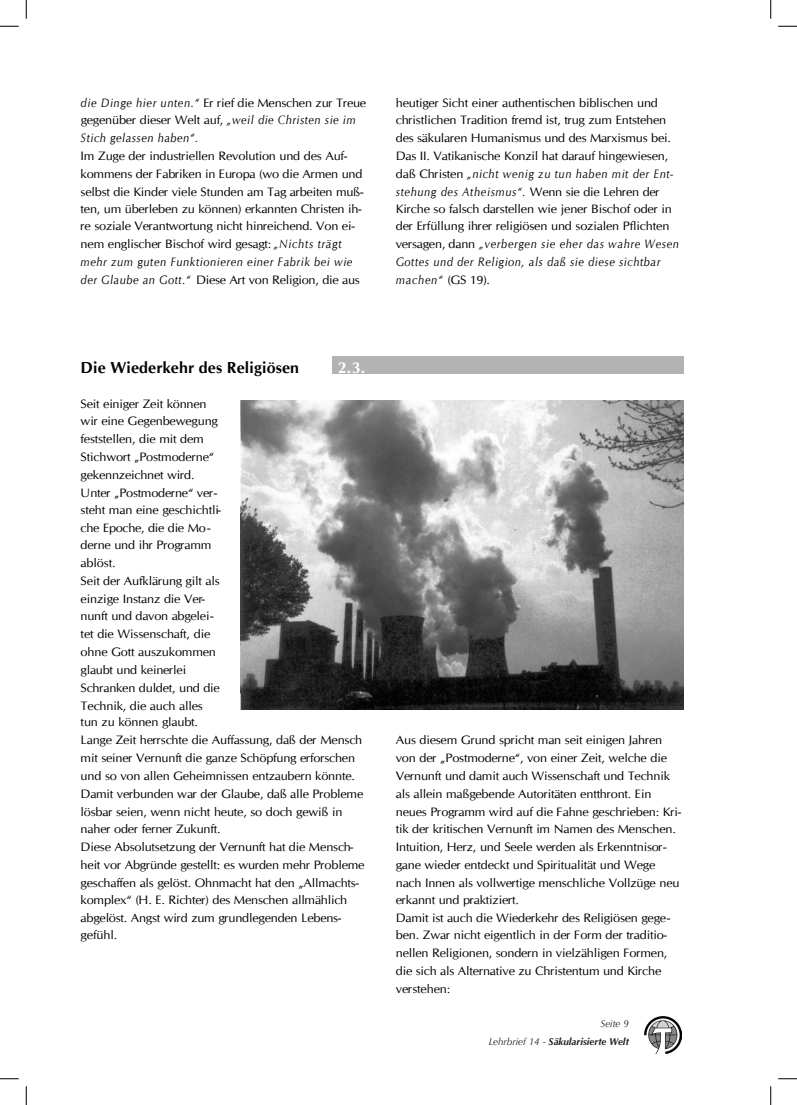
<style>
.page{position:relative;width:797px;height:1105px;background:#fff}
.page>*{position:absolute;margin:0;border:0;box-sizing:border-box;transform-origin:0 0}
.t1{font:700 16px "CG Omega";letter-spacing:.01em;color:#000}
.t2{font:700 16px "CG Omega";color:#fff}
.t3{font:12.25px/17.8px "CG Omega";letter-spacing:-.02em;color:#000;scale:1.05 1}
.t4{font:italic 12.25px/17.9px "CG Omega";letter-spacing:.04em;color:#000;scale:.91 1}
.t5{font:italic 10.25px/17.8px "CG Omega";letter-spacing:-.04em;color:#000;text-align:right;scale:1.08 1}
.t6{font:italic 10px/17.8px "Optima";color:#231f20;text-align:right}
.s1{font-style:normal}
.s2{font-style:italic}
.s3{font-weight:700}
</style>
<div class="page">
<div style="left:332px;top:356px;width:351px;height:18px;background:#b3b3b3"></div>
<img style="left:240px;top:401px;width:443px;height:308px">
<svg style="left:644px;top:1016px;width:38px;height:38px"></svg>
<svg style="left:0;top:25px;width:19px;height:2px"></svg>
<svg style="left:778px;top:25px;width:19px;height:2px"></svg>
<svg style="left:0;top:1078px;width:19px;height:1px"></svg>
<svg style="left:778px;top:1078px;width:19px;height:1px"></svg>
<svg style="left:25px;top:0;width:2px;height:19px"></svg>
<svg style="left:25px;top:1086px;width:2px;height:19px"></svg>
<svg style="left:770px;top:0;width:1px;height:19px"></svg>
<svg style="left:770px;top:1086px;width:1px;height:19px"></svg>
<p class="t4" style="left:81px;top:94px;width:315px">die Dinge hier unten.“ <span class="s1">Er rief die Menschen zur Treue gegenüber dieser Welt auf,</span> „weil die Christen sie im<br>Stich gelassen haben“.</p>
<p class="t3" style="left:81px;top:147px;width:271px">Im Zuge der industriellen Revolution und des Auf&shy;kommens der Fabriken in Europa (wo die Armen und selbst die Kinder viele Stunden am Tag arbeiten muß&shy;ten, um überleben zu können) erkannten Christen ih&shy;re soziale Verantwortung nicht hinreichend. Von ei&shy;nem englischer Bischof wird gesagt: <span class="s2">„Nichts trägt mehr zum guten Funktionieren einer Fabrik bei wie der Glaube an Gott.“</span> Diese Art von Religion, die aus</p>
<h1 class="t1" style="left:81px;top:358px;width:220px">Die Wiederkehr des Religiösen</h1>
<h1 class="t2" style="left:338px;top:358px;width:29px">2.3.</h1>
<p class="t3" style="left:81px;top:395px;width:272px">Seit einiger Zeit können<br>wir eine Gegenbewegung<br>feststellen, die mit dem<br>Stichwort „Postmoderne“<br>gekennzeichnet wird.<br>Unter „Postmoderne“ ver-<br>steht man eine geschichtli-<br>che Epoche, die die Mo-<br>derne und ihr Programm<br>ablöst.<br>Seit der Aufklärung gilt als<br>einzige Instanz die Ver-<br>nunft und davon abgelei-<br>tet die Wissenschaft, die<br>ohne Gott auszukommen<br>glaubt und keinerlei<br>Schranken duldet, und die<br>Technik, die auch alles<br>tun zu können glaubt.<br>Lange Zeit herrschte die Auffassung, daß der Mensch mit seiner Vernunft die ganze Schöpfung erforschen und so von allen Geheimnissen entzaubern könnte.<br>Damit verbunden war der Glaube, daß alle Probleme lösbar seien, wenn nicht heute, so doch gewiß in naher oder ferner Zukunft.<br>Diese Absolutsetzung der Vernunft hat die Mensch&shy;heit vor Abgründe gestellt: es wurden mehr Probleme geschaffen als gelöst. Ohnmacht hat den „Allmachts&shy;komplex“ (H. E. Richter) des Menschen allmählich abgelöst. Angst wird zum grundlegenden Lebens&shy;gefühl.</p>
<p class="t3" style="left:396px;top:94px;width:271px">heutiger Sicht einer authentischen biblischen und christlichen Tradition fremd ist, trug zum Entstehen des säkularen Humanismus und des Marxismus bei.<br>Das II. Vatikanische Konzil hat darauf hingewiesen, daß Christen <span class="s2">„nicht wenig zu tun haben mit der Ent&shy;stehung des Atheismus“.</span> Wenn sie die Lehren der Kirche so falsch darstellen wie jener Bischof oder in der Erfüllung ihrer religiösen und sozialen Pflichten versagen, dann <span class="s2">„verbergen sie eher das wahre Wesen Gottes und der Religion, als daß sie diese sichtbar machen“</span> (GS 19).</p>
<p class="t3" style="left:396px;top:731px;width:273px">Aus diesem Grund spricht man seit einigen Jahren von der „Postmoderne“, von einer Zeit, welche die Vernunft und damit auch Wissenschaft und Technik als allein maßgebende Autoritäten entthront. Ein neues Programm wird auf die Fahne geschrieben: Kri&shy;tik der kritischen Vernunft im Namen des Menschen.<br>Intuition, Herz, und Seele werden als Erkenntnisor&shy;gane wieder entdeckt und Spiritualität und Wege nach Innen als vollwertige menschliche Vollzüge neu erkannt und praktiziert.<br>Damit ist auch die Wiederkehr des Religiösen gege&shy;ben. Zwar nicht eigentlich in der Form der traditio&shy;nellen Religionen, sondern in vielzähligen Formen, die sich als Alternative zu Christentum und Kirche verstehen:</p>
<p class="t6" style="left:489px;top:1015px;width:141px">Seite 9<br>Lehrbrief 14 - <span class="s3">Säkularisierte Welt</span></p>
<p class="t5" style="left:488px;top:1016px;width:132px">Seite 9<br>Lehrbrief 14 - <span class="s3">Säkularisierte Welt</span></p>
</div>
